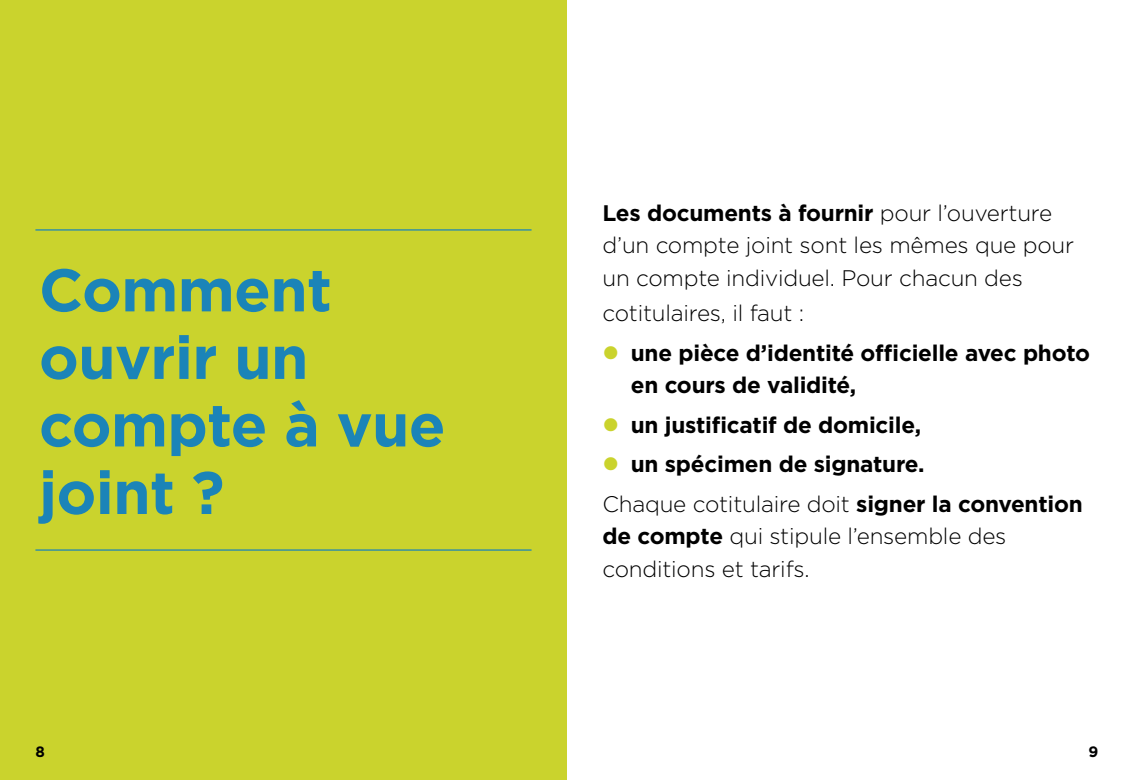
<style>
.page{position:relative;width:1134px;height:780px;background:#fff}
.page>*{position:absolute;margin:0;border:0;box-sizing:border-box;transform-origin:0 0}
.H1_-_chapitres{font:700 60px/67.5px "Gotham";letter-spacing:-.01em;color:#1b84b8}
.Texte{font:300 22.5px/32.5px "Gotham";letter-spacing:-.01em;color:#000}
.t1{font:700 22.5px/32.5px "Gotham";letter-spacing:-.01em;color:#000}
.t2{font:700 15px "Gotham";color:#000}
.s1{font-weight:700}
</style>
<div class="page">
<div style="left:0;top:0;width:567px;height:780px;background:#cad32d"></div>
<hr style="left:35px;top:549px;width:496px;height:1px;background:#1b84b8">
<hr style="left:35px;top:229px;width:496px;height:1px;background:#1b84b8">
<h1 class="H1_-_chapitres" style="left:39px;top:256px;width:408px">Comment ouvrir un compte à vue joint ?</h1>
<p class="Texte" style="left:602px;top:196px;width:473px"><span class="s1">Les documents à fournir</span> pour l’ouverture d’un compte joint sont les mêmes que pour un compte individuel. Pour chacun des</p>
<p class="Texte" style="left:602px;top:296px;width:203px">cotitulaires, il faut :</p>
<p class="t1" style="left:631px;top:336px;width:461px">une pièce d’identité officielle avec photo en cours de validité,</p>
<p class="t1" style="left:631px;top:408px;width:292px">un justificatif de domicile,</p>
<p class="t1" style="left:631px;top:448px;width:295px">un spécimen de signature.</p>
<p class="Texte" style="left:602px;top:487px;width:482px">Chaque cotitulaire doit <span class="s1">signer la convention de compte</span> qui stipule l’ensemble des conditions et tarifs.</p>
<p class="t2" style="left:35px;top:741px;width:11px">8</p>
<p class="t2" style="left:1089px;top:741px;width:11px">9</p>
</div>
